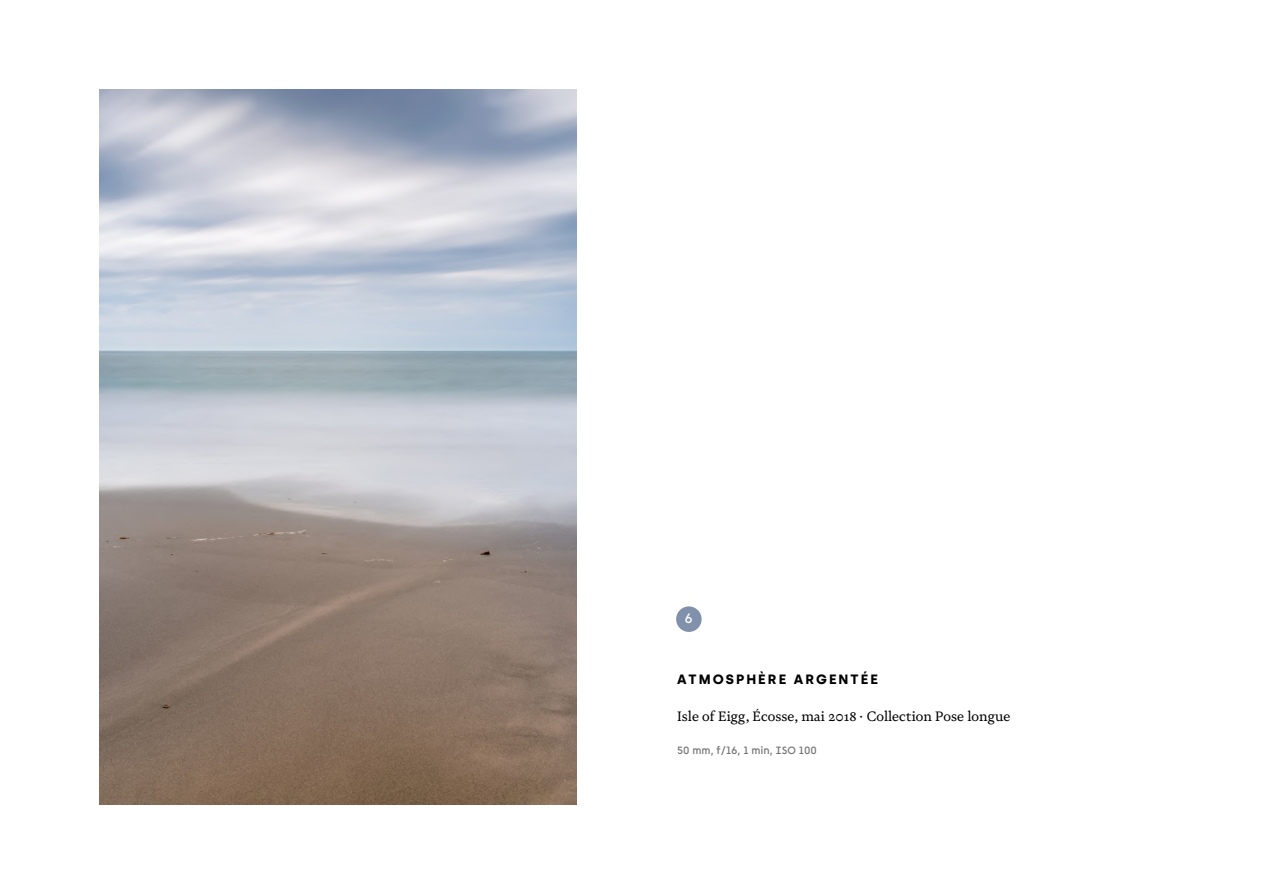
<style>
.page{position:relative;width:1263px;height:894px;background:#fff}
.page>*{position:absolute;margin:0;border:0;box-sizing:border-box;transform-origin:0 0}
.t1{font:13.5px "Novela";color:#000}
.t2{font:700 13.5px "Silka";letter-spacing:.15em;color:#000}
.t3{font:500 13.5px "Silka";color:#fff}
.t4{font:500 10.5px "Rawest";color:#737373}
</style>
<div class="page">
<div style="left:676px;top:606px;width:26px;height:25px;background:#8191ac;border-radius:50%"></div>
<img style="left:99px;top:89px;width:477px;height:715px">
<p class="t3" style="left:685px;top:610px;width:10px">6</p>
<p class="t2" style="left:677px;top:671px;width:202px">ATMOSPHÈRE ARGENTÉE</p>
<p class="t1" style="left:677px;top:708px;width:335px">Isle of Eigg, Écosse, mai 2018 · Collection Pose longue</p>
<p class="t4" style="left:677px;top:745px;width:141px">50 mm, f/16, 1 min, ISO 100</p>
</div>
